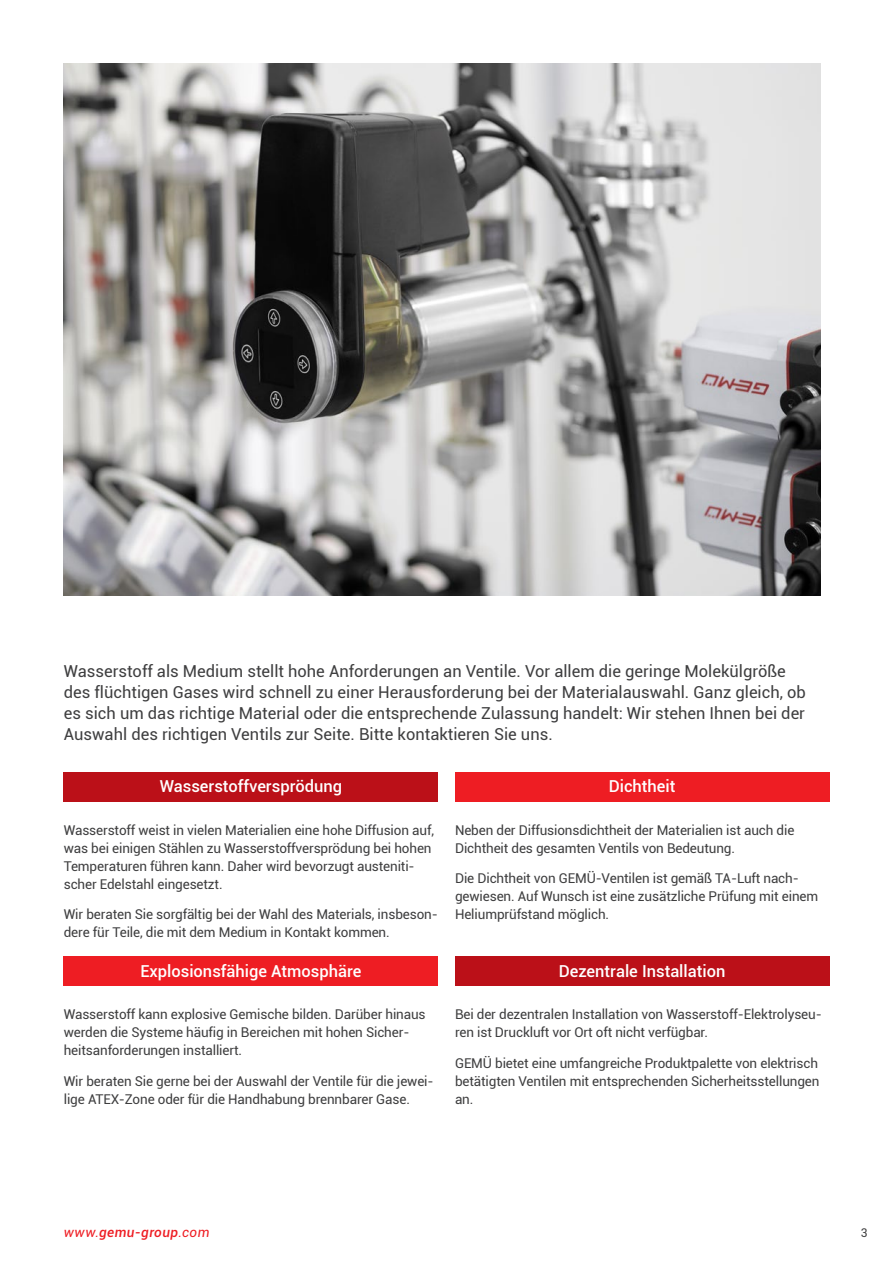
<style>
.page{position:relative;width:893px;height:1263px;background:#fff}
.page>*{position:absolute;margin:0;border:0;box-sizing:border-box;transform-origin:0 0}
.t1{font:16.5px/21px "Roboto";color:#3e3e3f}
.t2{font:500 16.5px "Roboto";color:#fff}
.t3{font:13.5px/18px "Roboto";letter-spacing:-.01em;color:#3e3e3f}
.t4{font:italic 500 13.5px "Roboto";letter-spacing:.035em;color:#ee1d23}
.t5{font:12px "Roboto";color:#3e3e3f}
.s1{font-weight:400}
</style>
<div class="page">
<img style="left:64px;top:64px;width:757px;height:531px">
<div style="left:64px;top:772px;width:374px;height:30px;background:#bb1018"></div>
<div style="left:455px;top:772px;width:374px;height:30px;background:#ee1d23"></div>
<div style="left:455px;top:957px;width:374px;height:29px;background:#bb1018"></div>
<div style="left:64px;top:957px;width:374px;height:29px;background:#ee1d23"></div>
<p class="t1" style="left:64px;top:660px;width:744px">Wasserstoff als Medium stellt hohe Anforderungen an Ventile. Vor allem die geringe Molekülgröße des flüchtigen Gases wird schnell zu einer Herausforderung bei der Materialauswahl. Ganz gleich, ob es sich um das richtige Material oder die entsprechende Zulassung handelt: Wir stehen Ihnen bei der Auswahl des richtigen Ventils zur Seite. Bitte kontaktieren Sie uns.</p>
<p class="t2" style="left:160px;top:775px;width:184px">Wasserstoffversprödung</p>
<p class="t3" style="left:64px;top:820px;width:372px">Wasserstoff weist in vielen Materialien eine hohe Diffusion auf, was bei einigen Stählen zu Wasserstoffversprödung bei hohen Temperaturen führen kann. Daher wird bevorzugt austeniti&shy;scher Edelstahl eingesetzt.</p>
<p class="t3" style="left:64px;top:905px;width:376px">Wir beraten Sie sorgfältig bei der Wahl des Materials, insbeson&shy;dere für Teile, die mit dem Medium in Kontakt kommen.</p>
<p class="t2" style="left:609px;top:775px;width:68px">Dichtheit</p>
<p class="t3" style="left:455px;top:820px;width:341px">Neben der Diffusionsdichtheit der Materialien ist auch die<br>Dichtheit des gesamten Ventils von Bedeutung.</p>
<p class="t3" style="left:455px;top:869px;width:365px">Die Dichtheit von GEMÜ-Ventilen ist gemäß TA-Luft nach&shy;gewiesen. Auf Wunsch ist eine zusätzliche Prüfung mit einem<br>Heliumprüfstand möglich.</p>
<p class="t2" style="left:140px;top:959px;width:223px">Explosionsfähige Atmosphäre</p>
<p class="t3" style="left:64px;top:1005px;width:363px">Wasserstoff kann explosive Gemische bilden. Darüber hinaus werden die Systeme häufig in Bereichen mit hohen Sicher&shy;heitsanforderungen installiert.</p>
<p class="t3" style="left:64px;top:1071px;width:371px">Wir beraten Sie gerne bei der Auswahl der Ventile für die jewei&shy;lige ATEX-Zone oder für die Handhabung brennbarer Gase.</p>
<p class="t2" style="left:559px;top:959px;width:168px">Dezentrale Installation</p>
<p class="t3" style="left:455px;top:1005px;width:368px">Bei der dezentralen Installation von Wasserstoff-Elektrolyseu&shy;ren ist Druckluft vor Ort oft nicht verfügbar.</p>
<p class="t3" style="left:455px;top:1053px;width:366px;text-align:justify">GEMÜ bietet eine umfangreiche Produktpalette von elektrisch betätigten Ventilen mit entsprechenden Sicherheitsstellungen an.</p>
<p class="t4" style="left:64px;top:1223px;width:147px"><span class="s1">www.</span>gemu-group<span class="s1">.com</span></p>
<p class="t5" style="left:861px;top:1225px;width:8px">3</p>
</div>
